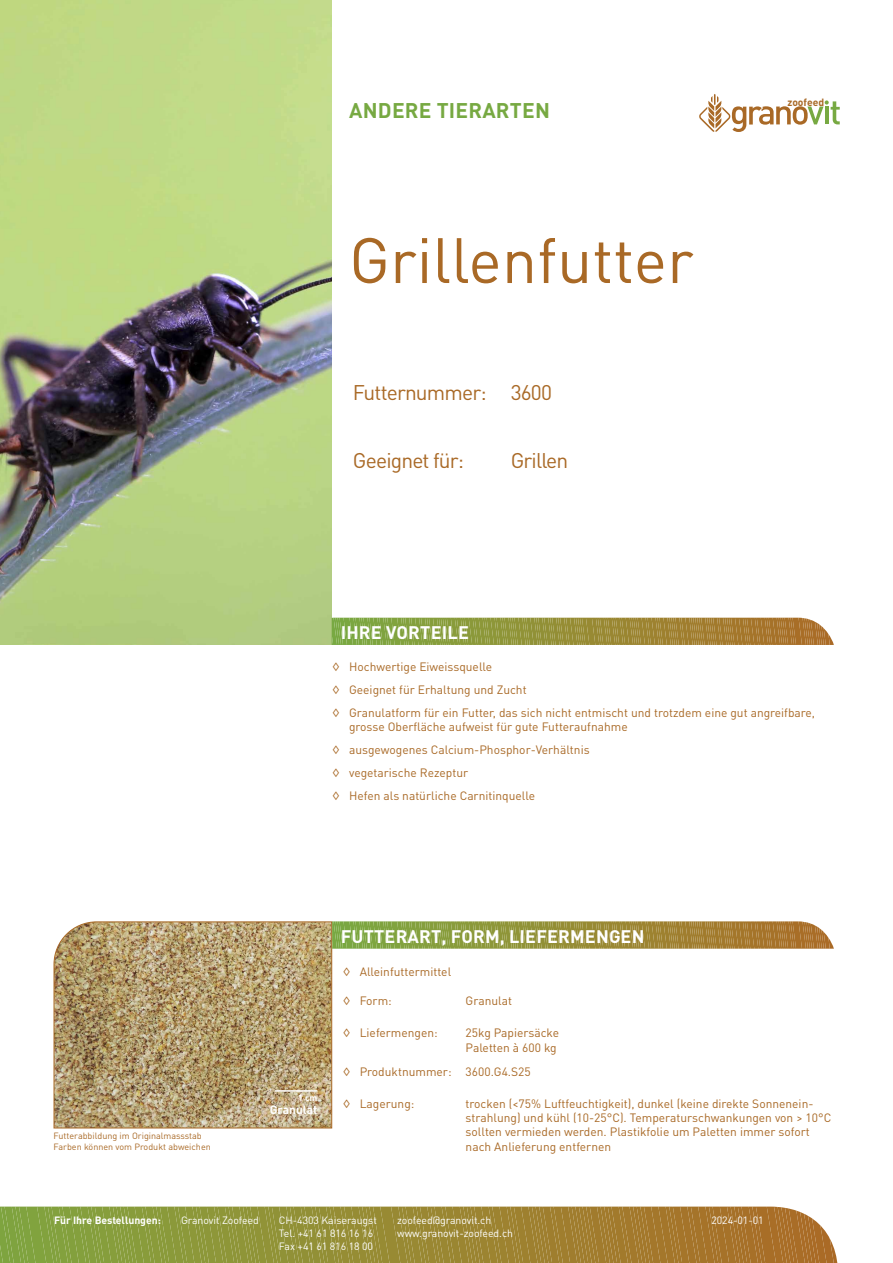
<style>
.page{position:relative;width:893px;height:1263px;background:#fff}
.page>*{position:absolute;margin:0;border:0;box-sizing:border-box;transform-origin:0 0}
.Protector_Zoofeed_Ca{font:63px "DIN Pro";color:#a96926}
.Protector_Zoofeed_Ca-2{font:21px "DIN Pro";letter-spacing:-.04em;color:#a96926}
._2_Produktblätter_Ti{font:700 21px "DIN Pro";letter-spacing:.01em;color:#77a942}
.t1{font:700 18px "DIN Pro";letter-spacing:.01em;color:#fff}
.Protector_Zoofeed_Ca-3{font:12px/14.4px "DIN Pro";color:#a96926}
.Protector_Zoofeed_Ca-4{font:700 12px "DIN Pro";color:#fff}
.t2{font:10.5px/12.6px "DIN Pro";letter-spacing:-.005em;color:#fff}
.t3{font:700 10.5px "DIN Pro";letter-spacing:-.005em;color:#fff}
.t4{font:700 10.35px "DIN Pro";color:#a96926}
.Protector_Zoofeed_Ca-5{font:9px "DIN Pro";color:#a96926}
.t5{font:700 9px "DIN Pro";color:#fff}
</style>
<div class="page">
<img style="left:53px;top:921px;width:279px;height:208px">
<hr style="left:275px;top:1090px;width:42px;height:2px;background:#fff">
<img style="left:0;top:0;width:332px;height:645px">
<svg style="left:332px;top:921px;width:502px;height:28px;background:#9e9647"></svg>
<svg style="left:332px;top:618px;width:502px;height:27px;background:#9c9343"></svg>
<svg style="left:699px;top:94px;width:141px;height:38px"></svg>
<svg style="left:0;top:1206px;width:838px;height:57px;background:#9d8f3e"></svg>
<p class="_2_Produktblätter_Ti" style="left:349px;top:96px;width:202px">ANDERE TIERARTEN</p>
<p class="Protector_Zoofeed_Ca" style="left:349px;top:217px;width:346px">Grillenfutter</p>
<p class="Protector_Zoofeed_Ca-2" style="left:353px;top:378px;width:201px">Futternummer: 3600</p>
<p class="Protector_Zoofeed_Ca-2" style="left:353px;top:446px;width:113px">Geeignet für:</p>
<p class="Protector_Zoofeed_Ca-2" style="left:511px;top:446px;width:59px">Grillen</p>
<p class="t1" style="left:341px;top:620px;width:130px">IHRE VORTEILE</p>
<p class="t4" style="left:787px;top:95px;width:38px">zoofeed</p>
<p class="Protector_Zoofeed_Ca-3" style="left:332px;top:659px;width:162px">◊ Hochwertige Eiweissquelle</p>
<p class="Protector_Zoofeed_Ca-3" style="left:332px;top:682px;width:196px">◊ Geeignet für Erhaltung und Zucht</p>
<p class="Protector_Zoofeed_Ca-3" style="left:349px;top:705px;width:467px;text-indent:-17px">◊ Granulatform für ein Futter, das sich nicht entmischt und trotzdem eine gut angreifbare, grosse Oberfläche aufweist für gute Futteraufnahme</p>
<p class="Protector_Zoofeed_Ca-3" style="left:332px;top:742px;width:259px">◊ ausgewogenes Calcium-Phosphor-Verhältnis</p>
<p class="Protector_Zoofeed_Ca-3" style="left:332px;top:765px;width:138px">◊ vegetarische Rezeptur</p>
<p class="Protector_Zoofeed_Ca-3" style="left:332px;top:788px;width:204px">◊ Hefen als natürliche Carnitinquelle</p>
<p class="Protector_Zoofeed_Ca-5" style="left:54px;top:1129px;width:150px">Futterabbildung im Originalmassstab</p>
<p class="Protector_Zoofeed_Ca-5" style="left:54px;top:1140px;width:159px">Farben können vom Produkt abweichen</p>
<p class="t5" style="left:298px;top:1091px;width:21px">1 cm</p>
<p class="Protector_Zoofeed_Ca-4" style="left:270px;top:1101px;width:49px">Granulat</p>
<p class="t1" style="left:341px;top:924px;width:305px">FUTTERART, FORM, LIEFERMENGEN</p>
<p class="Protector_Zoofeed_Ca-3" style="left:343px;top:964px;width:110px">◊ Alleinfuttermittel</p>
<p class="Protector_Zoofeed_Ca-3" style="left:343px;top:993px;width:51px">◊ Form:</p>
<p class="Protector_Zoofeed_Ca-3" style="left:466px;top:993px;width:48px">Granulat</p>
<p class="Protector_Zoofeed_Ca-3" style="left:343px;top:1025px;width:97px">◊ Liefermengen:</p>
<p class="Protector_Zoofeed_Ca-3" style="left:466px;top:1025px;width:95px">25kg Papiersäcke<br>Paletten à 600 kg</p>
<p class="Protector_Zoofeed_Ca-3" style="left:343px;top:1064px;width:110px">◊ Produktnummer:</p>
<p class="Protector_Zoofeed_Ca-3" style="left:343px;top:1095px;width:73px">◊ Lagerung:</p>
<p class="Protector_Zoofeed_Ca-3" style="left:466px;top:1064px;width:67px">3600.G4.S25</p>
<p class="Protector_Zoofeed_Ca-3" style="left:466px;top:1095px;width:367px">trocken (&lt;75% Luftfeuchtigkeit), dunkel (keine direkte Sonnenein&shy;strahlung) und kühl (10-25°C). Temperaturschwankungen von &gt; 10°C sollten vermieden werden. Plastikfolie um Paletten immer sofort nach Anlieferung entfernen</p>
<p class="t3" style="left:54px;top:1213px;width:108px">Für Ihre Bestellungen:</p>
<p class="t2" style="left:181px;top:1214px;width:79px">Granovit Zoofeed</p>
<p class="t2" style="left:279px;top:1214px;width:99px">CH-4303 Kaiseraugst</p>
<p class="t2" style="left:711px;top:1214px;width:54px">2024-01-01</p>
<p class="t2" style="left:279px;top:1226px;width:96px">Tel. +41 61 816 16 16<br>Fax +41 61 816 18 00</p>
<p class="t2" style="left:397px;top:1214px;width:117px">zoofeed@granovit.ch www.granovit-zoofeed.ch</p>
</div>
